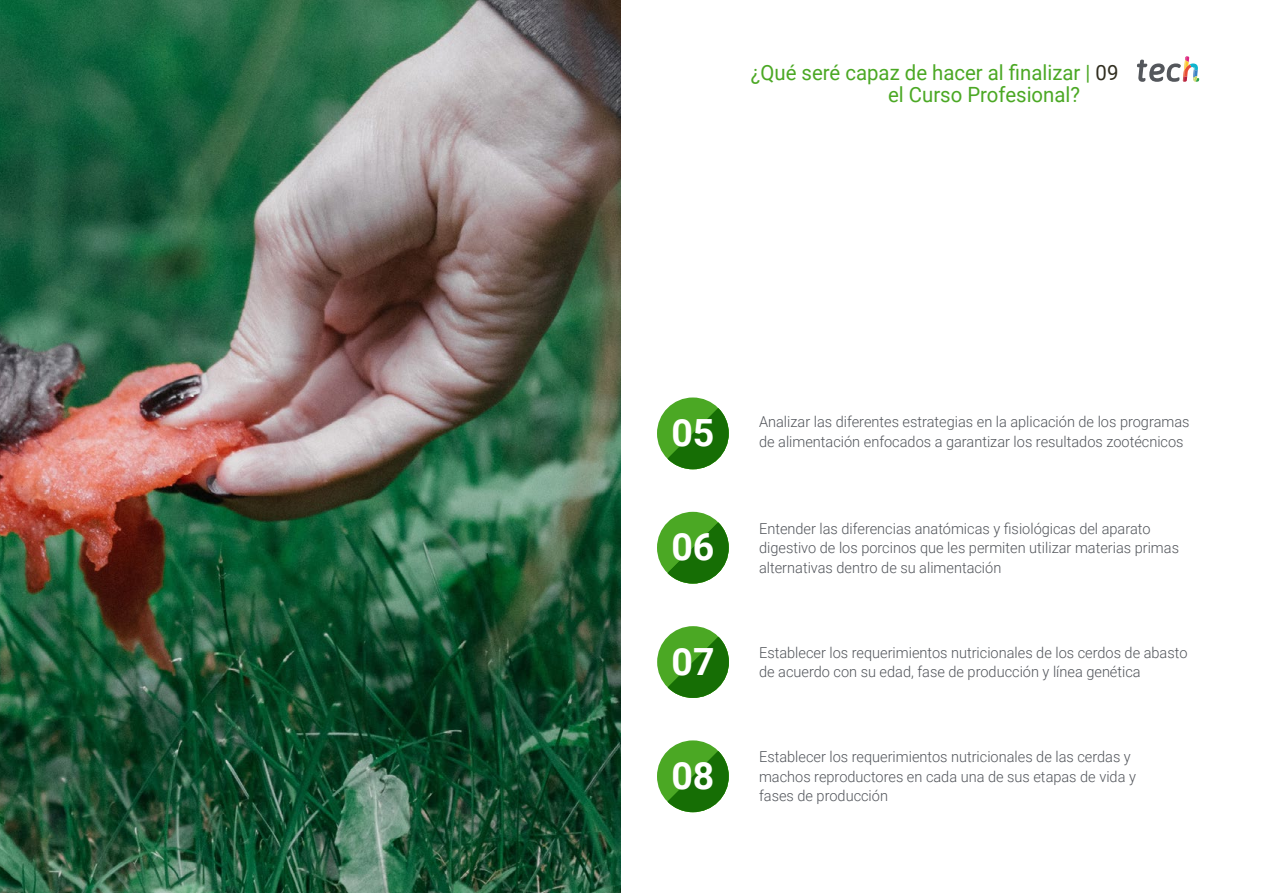
<style>
.page{position:relative;width:1263px;height:893px;background:#fff}
.page>*{position:absolute;margin:0;border:0;box-sizing:border-box;transform-origin:0 0}
.t1{font:700 37.5px "Roboto";color:#fff}
.t2{font:21px/22.5px "Roboto";color:#4ba824}
.t3{font:300 15px/19.5px "Roboto";color:#52555b}
.s1{color:#312e20}
</style>
<div class="page">
<img style="left:0;top:0;width:621px;height:893px">
<svg style="left:1137px;top:56px;width:62px;height:26px"></svg>
<div style="left:657px;top:512px;width:72px;height:72px;background:#4ba824;border-radius:50%"></div>
<svg style="left:667px;top:522px;width:62px;height:62px"></svg>
<div style="left:657px;top:740px;width:72px;height:72px;background:#4ba824;border-radius:50%"></div>
<svg style="left:667px;top:751px;width:62px;height:61px"></svg>
<div style="left:657px;top:626px;width:72px;height:72px;background:#4ba824;border-radius:50%"></div>
<svg style="left:668px;top:637px;width:61px;height:61px"></svg>
<div style="left:657px;top:397px;width:72px;height:72px;background:#4ba824;border-radius:50%"></div>
<svg style="left:667px;top:408px;width:62px;height:61px"></svg>
<h2 class="t2" style="left:888px;top:60px;width:232px;text-indent:-137px">¿Qué seré capaz de hacer al finalizar | <span class="s1">09 </span>el Curso Profesional?</h2>
<h1 class="t1" style="left:671px;top:407px;width:45px">05</h1>
<p class="t3" style="left:759px;top:411px;width:432px">Analizar las diferentes estrategias en la aplicación de los programas</p>
<p class="t3" style="left:759px;top:431px;width:426px">de alimentación enfocados a garantizar los resultados zootécnicos</p>
<h1 class="t1" style="left:671px;top:521px;width:45px">06</h1>
<p class="t3" style="left:759px;top:518px;width:421px">Entender las diferencias anatómicas y fisiológicas del aparato digestivo de los porcinos que les permiten utilizar materias primas alternativas dentro de su alimentación</p>
<h1 class="t1" style="left:671px;top:635px;width:45px">07</h1>
<p class="t3" style="left:759px;top:642px;width:430px">Establecer los requerimientos nutricionales de los cerdos de abasto de acuerdo con su edad, fase de producción y línea genética</p>
<h1 class="t1" style="left:671px;top:749px;width:45px">08</h1>
<p class="t3" style="left:759px;top:747px;width:378px">Establecer los requerimientos nutricionales de las cerdas y machos reproductores en cada una de sus etapas de vida y fases de producción</p>
</div>
